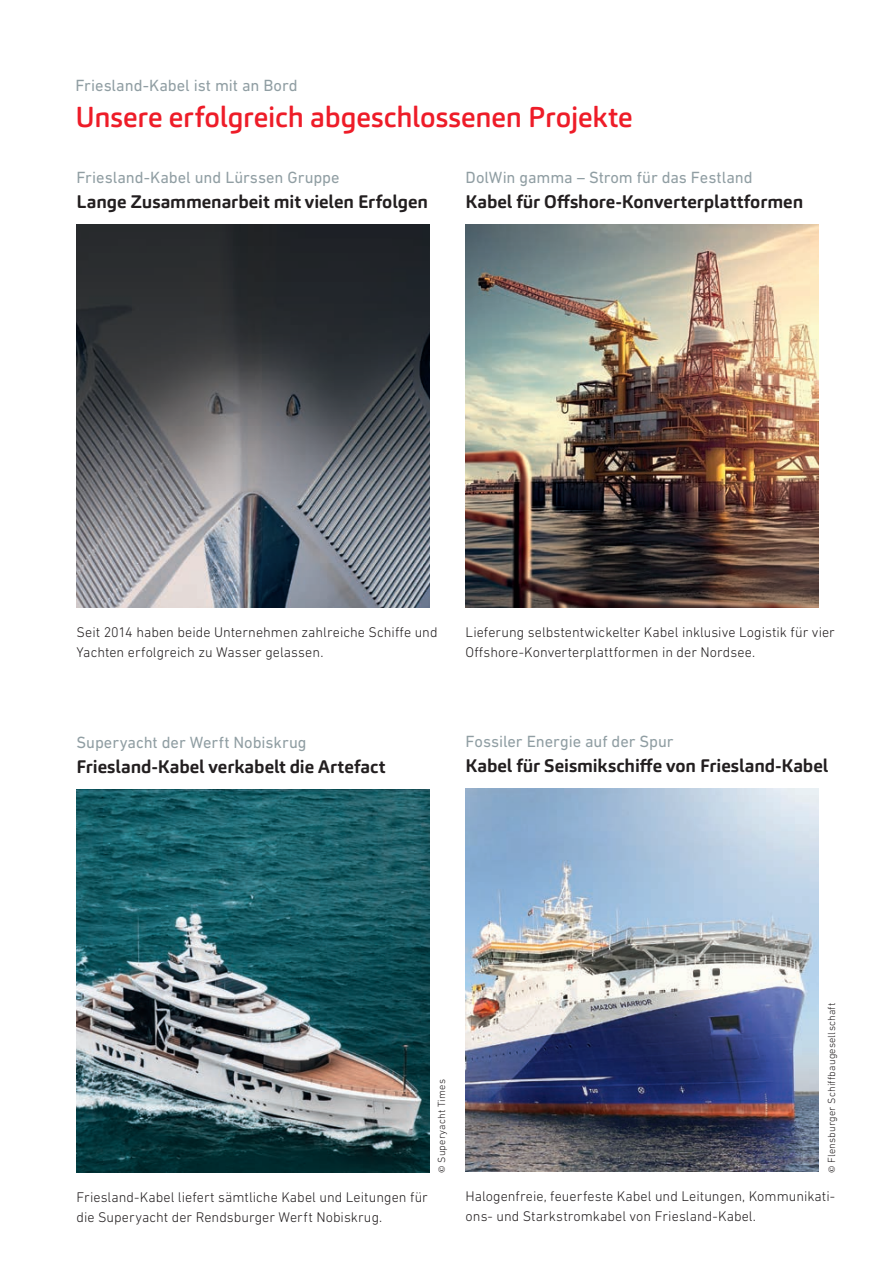
<style>
.page{position:relative;width:893px;height:1263px;background:#fff}
.page>*{position:absolute;margin:0;border:0;box-sizing:border-box;transform-origin:0 0}
.t1{font:500 28.5px "Carnas";letter-spacing:-.01em;color:#ee1c28}
.t2{font:700 18px "Carnas";letter-spacing:-.005em;color:#231f20}
.t3{font:16.5px "DIN Next W1 G";letter-spacing:-.005em;color:#909ea3}
.t4{font:300 14.25px/19.5px "DIN Next W1 G";letter-spacing:.005em;color:#231f20}
.t5{font:300 10.5px "DIN Next W1 G";letter-spacing:.02em;color:#231f20}
.s1{font-family:"Minion Pro";font-weight:400}
</style>
<div class="page">
<img style="left:77px;top:224px;width:352px;height:383px">
<img style="left:77px;top:789px;width:352px;height:383px">
<img style="left:466px;top:224px;width:353px;height:383px">
<img style="left:466px;top:788px;width:353px;height:383px">
<p class="t3" style="left:75px;top:76px;width:224px">Friesland-Kabel ist mit an Bord</p>
<h1 class="t1" style="left:75px;top:99px;width:559px">Unsere erfolgreich abgeschlossenen Projekte</h1>
<p class="t3" style="left:77px;top:167px;width:265px">Friesland-Kabel und Lürssen Gruppe</p>
<p class="t2" style="left:77px;top:190px;width:353px">Lange Zusammenarbeit mit vielen Erfolgen</p>
<p class="t3" style="left:466px;top:167px;width:289px">DolWin gamma – Strom für das Festland</p>
<p class="t2" style="left:466px;top:190px;width:339px">Kabel für Offshore-Konverterplattformen</p>
<p class="t4" style="left:77px;top:622px;width:363px">Seit 2014 haben beide Unternehmen zahlreiche Schiffe und<br>Yachten erfolgreich zu Wasser gelassen.</p>
<p class="t4" style="left:466px;top:622px;width:371px">Lieferung selbstentwickelter Kabel inklusive Logistik für vier<br>Offshore-Konverterplattformen in der Nordsee.</p>
<p class="t3" style="left:77px;top:733px;width:232px">Superyacht der Werft Nobiskrug</p>
<p class="t2" style="left:77px;top:755px;width:310px">Friesland-Kabel verkabelt die Artefact</p>
<p class="t3" style="left:466px;top:731px;width:209px">Fossiler Energie auf der Spur</p>
<p class="t2" style="left:466px;top:754px;width:364px">Kabel für Seismikschiffe von Friesland-Kabel</p>
<p class="t4" style="left:77px;top:1187px;width:353px">Friesland-Kabel liefert sämtliche Kabel und Leitungen für die Superyacht der Rendsburger Werft Nobiskrug.</p>
<p class="t5" style="left:436px;top:1173px;width:95px;rotate:-90deg"><span class="s1">©</span> Superyacht Times</p>
<p class="t5" style="left:825px;top:1173px;width:171px;rotate:-90deg"><span class="s1">©</span> Flensburger Schiffbaugesellschaft</p>
<p class="t4" style="left:466px;top:1186px;width:371px">Halogenfreie, feuerfeste Kabel und Leitungen, Kommunikati&shy;ons- und Starkstromkabel von Friesland-Kabel.</p>
</div>
